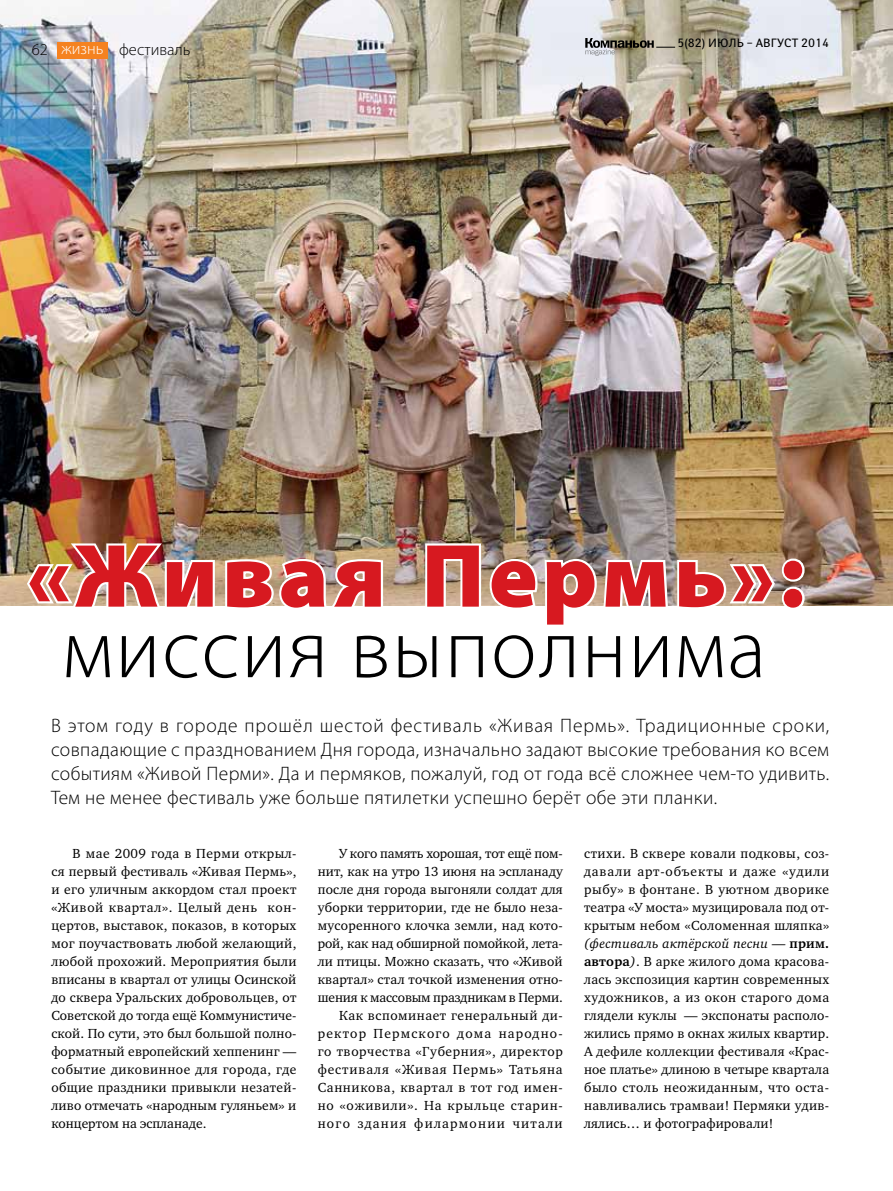
<style>
.page{position:relative;width:893px;height:1191px;background:#fff}
.page>*{position:absolute;margin:0;border:0;box-sizing:border-box;transform-origin:0 0}
.t1{font:900 90.6px "Myriad Pro";letter-spacing:.05em;color:#d71920}
.t2{font:300 85.5px "Myriad Pro";letter-spacing:.02em;color:#000}
.t3{font:300 19.5px/24px "Myriad Pro";letter-spacing:.02em;color:#000;text-align:justify}
.t4{font:300 16.5px "Myriad Pro";color:#000}
.t5{font:13.5px/18px "Charter ITC";letter-spacing:.015em;color:#000;text-align:justify}
.t6{font:12px "Yanus";letter-spacing:.005em;color:#000}
.s1{color:#fff}
.s2{font-style:italic}
.s3{font-weight:700}
</style>
<div class="page">
<img style="left:0;top:0;width:893px;height:606px">
<svg style="left:585px;top:38px;width:90px;height:18px"></svg>
<div style="left:57px;top:42px;width:51px;height:17px;background:#f58220"></div>
<img style="left:24px;top:539px;width:362px;height:67px">
<img style="left:423px;top:541px;width:384px;height:65px">
<p class="t4" style="left:32px;top:40px;width:18px">62</p>
<p class="t4" style="left:62px;top:40px;width:130px"><span class="s1">жизнь</span> фестиваль</p>
<p class="t6" style="left:677px;top:36px;width:153px">5(82) июль – август 2014</p>
<h1 class="t1" style="left:27px;top:524px;width:779px">«Живая Пермь»:</h1>
<h2 class="t2" style="left:63px;top:597px;width:705px">миссия выполнима</h2>
<p class="t3" style="left:51px;top:713px;width:780px">В этом году в городе прошёл шестой фестиваль «Живая Пермь». Традиционные сроки, совпадающие с празднованием Дня города, изначально задают высокие требования ко всем событиям «Живой Перми». Да и пермяков, пожалуй, год от года всё сложнее чем-то удивить.<br>Тем не менее фестиваль уже больше пятилетки успешно берёт обе эти планки.</p>
<p class="t5" style="left:51px;top:844px;width:247px;text-indent:21px">В мае 2009 года в Перми открыл&shy;ся первый фестиваль «Живая Пермь», и его уличным аккордом стал проект «Живой квартал». Целый день кон&shy;цертов, выставок, показов, в которых мог поучаствовать любой желающий, любой прохожий. Мероприятия были вписаны в квартал от улицы Осинской до сквера Уральских добровольцев, от Советской до тогда ещё Коммунистиче&shy;ской. По сути, это был большой полно&shy;форматный европейский хеппенинг — событие диковинное для города, где общие праздники привыкли незатей&shy;ливо отмечать «народным гуляньем» и концертом на эспланаде.</p>
<p class="t5" style="left:318px;top:844px;width:247px;text-align:right">У кого память хорошая, тот ещё пом&shy;нит, как на утро 13 июня на эспланаду после дня города выгоняли солдат для уборки территории, где не было неза&shy;мусоренного клочка земли, над кото&shy;рой, как над обширной помойкой, лета&shy;ли птицы. Можно сказать, что «Живой квартал» стал точкой изменения отно&shy;шения к массовым праздникам в Перми.<br>Как вспоминает генеральный ди&shy;ректор Пермского дома народно&shy;го творчества «Губерния», директор фестиваля «Живая Пермь» Татьяна Санникова, квартал в тот год имен&shy;но «оживили». На крыльце старин&shy;ного здания филармонии читали</p>
<p class="t5" style="left:584px;top:844px;width:247px">стихи. В сквере ковали подковы, соз&shy;давали арт-объекты и даже «удили рыбу» в фонтане. В уютном дворике театра «У моста» музицировала под от&shy;крытым небом «Соломенная шляпка» <span class="s2">(фестиваль актёрской песни —</span> <span class="s3">прим. автора</span><span class="s2">)</span>. В арке жилого дома красова&shy;лась экспозиция картин современных художников, а из окон старого дома глядели куклы — экспонаты располо&shy;жились прямо в окнах жилых квартир.<br>А дефиле коллекции фестиваля «Крас&shy;ное платье» длиною в четыре квартала было столь неожиданным, что оста&shy;навливались трамваи! Пермяки удив&shy;лялись… и фотографировали!</p>
</div>
